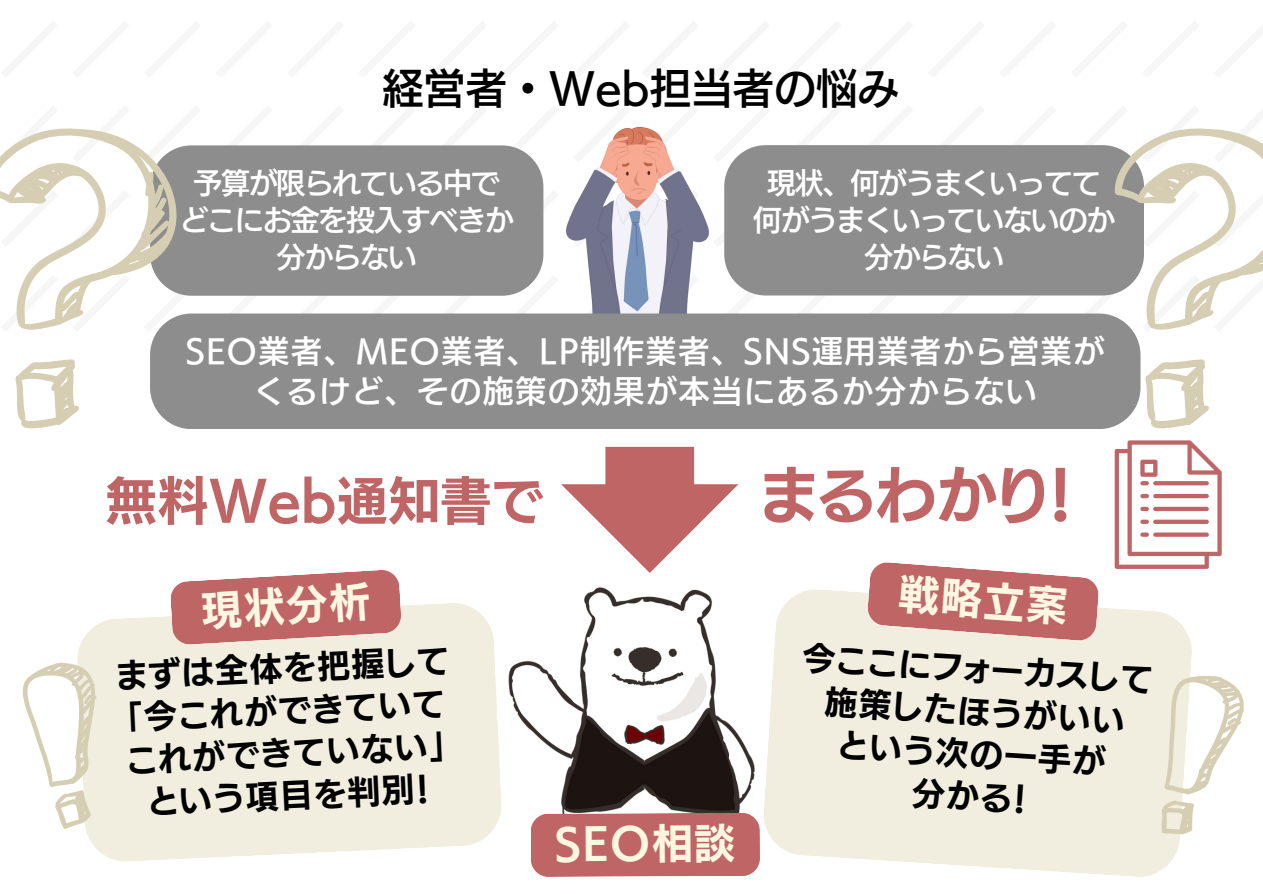
<style>
.page{position:relative;width:1263px;height:894px;background:#fff}
.page>*{position:absolute;margin:0;border:0;box-sizing:border-box;transform-origin:0 0}
.t1{font:61.35px "TEST UD Kakugo Large B";color:#bf6565}
.t2{font:51.75px "TEST UD Kakugo Large B";color:#bf6565}
.t3{font:41.7px "Canva UD Kakugo Large Pr 6 N DB";color:#000}
.t4{font:41.1px "TEST UD Kakugo Large B";letter-spacing:.035em;color:#fff7e0}
.t5{font:33px/42.5px "TEST UD Kakugo Large B";color:#000;text-align:center}
.t6{font:31.35px/39.8px "Canva UD Kakugo Large Pr 6 N DB";letter-spacing:.04em;color:#fff;text-align:center}
.t7{font:29.1px "Canva UD Kakugo Large Pr 6 N DB";letter-spacing:-.05em;color:#fff}
</style>
<div class="page">
<img style="left:566px;top:128px;width:143px;height:185px">
<div style="left:150px;top:145px;width:393px;height:151px;background:#8d8d8d;border-radius:42px"></div>
<div style="left:724px;top:145px;width:420px;height:150px;background:#8d8d8d;border-radius:42px"></div>
<div style="left:150px;top:313px;width:990px;height:116px;background:#8d8d8d;border-radius:42px"></div>
<svg style="left:1145px;top:359px;width:64px;height:70px"></svg>
<svg style="left:1115px;top:128px;width:148px;height:202px"></svg>
<svg style="left:15px;top:359px;width:64px;height:70px"></svg>
<svg style="left:0;top:128px;width:180px;height:202px"></svg>
<svg style="left:561px;top:446px;width:177px;height:117px"></svg>
<div style="left:77px;top:603px;width:416px;height:258px;background:#f1eddf"></div>
<svg style="left:764px;top:589px;width:428px;height:288px;background:#f2eee2"></svg>
<img style="left:493px;top:563px;width:262px;height:266px">
<svg style="left:1115px;top:440px;width:106px;height:128px"></svg>
<svg style="left:170px;top:570px;width:231px;height:74px;background:#c87e7d"></svg>
<svg style="left:867px;top:562px;width:232px;height:78px;background:#cb8483"></svg>
<div style="left:531px;top:812px;width:229px;height:64px;background:#bf6565"></div>
<svg style="left:22px;top:657px;width:87px;height:172px"></svg>
<svg style="left:1150px;top:667px;width:94px;height:172px"></svg>
<p class="t3" style="left:382px;top:67px;width:518px">経営者・Web担当者の悩み</p>
<p class="t7" style="left:193px;top:168px;width:308px">予算が限られている中で</p>
<p class="t7" style="left:179px;top:205px;width:336px">どこにお金を投入すべきか</p>
<p class="t7" style="left:277px;top:242px;width:142px">分からない</p>
<p class="t7" style="left:767px;top:168px;width:336px">現状、何がうまくいってて</p>
<h5 class="t7" style="left:753px;top:205px;width:364px">何がうまくいっていないのか</h5>
<p class="t7" style="left:864px;top:242px;width:142px">分からない</p>
<h1 class="t6" style="left:186px;top:331px;width:920px">SEO業者、MEO業者、LP制作業者、SNS運用業者から営業がくるけど、その施策の効果が本当にあるか分からない</h1>
<h2 class="t2" style="left:105px;top:474px;width:440px">無料Web通知書で</h2>
<h4 class="t1" style="left:761px;top:464px;width:313px">まるわかり！</h4>
<p class="t4" style="left:200px;top:590px;width:171px;rotate:-4deg">現状分析</p>
<h4 class="t4" style="left:900px;top:573px;width:171px;rotate:4deg">戦略立案</h4>
<p class="t5" style="left:116px;top:655px;width:334px;rotate:-3deg">まずは全体を把握して「今これができていてこれができていない」という項目を判別！</p>
<p class="t5" style="left:804px;top:635px;width:352px;rotate:4deg">今ここにフォーカスして施策したほうがいい<br>という次の一手が<br>分かる！</p>
<p class="t4" style="left:555px;top:822px;width:182px">SEO相談</p>
</div>
